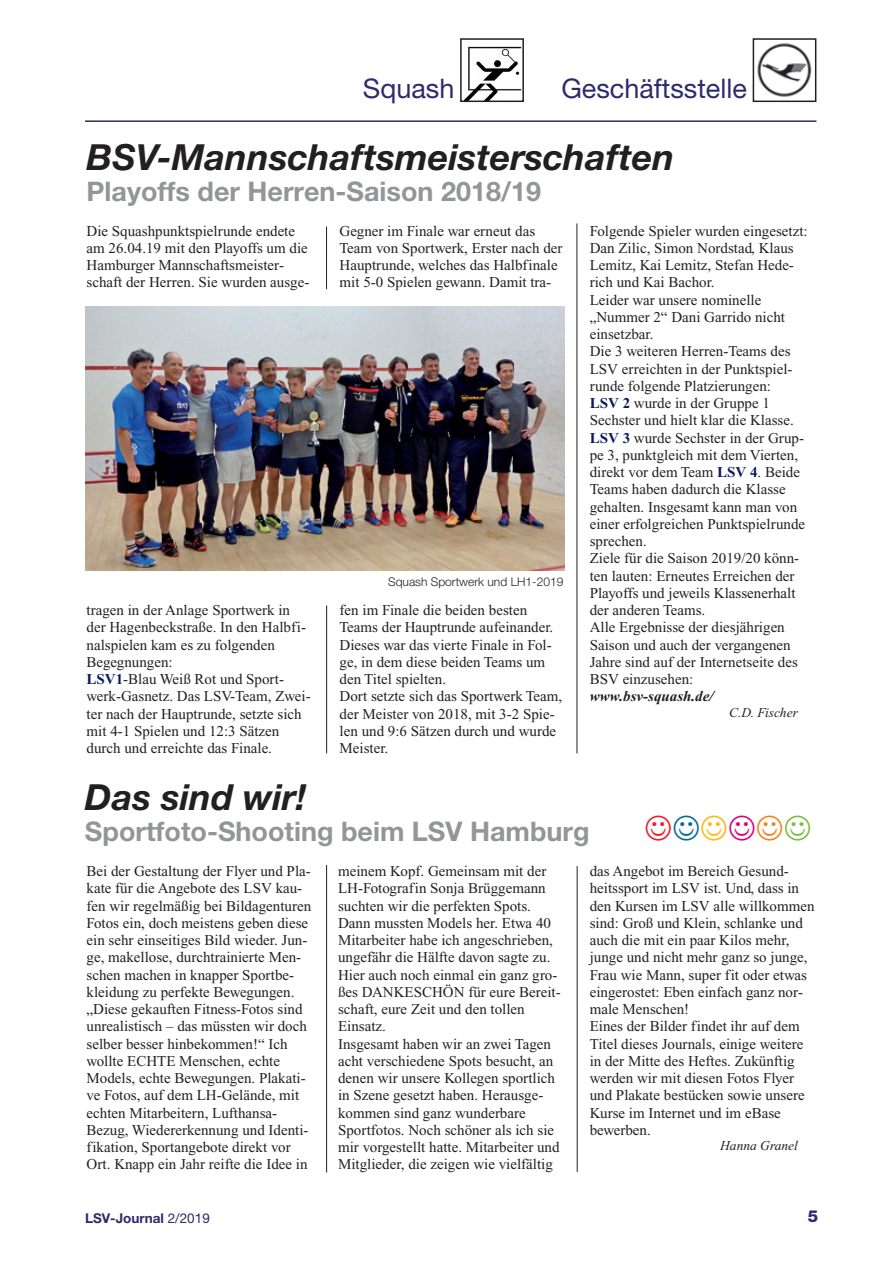
<style>
.page{position:relative;width:893px;height:1263px;background:#fff}
.page>*{position:absolute;margin:0;border:0;box-sizing:border-box;transform-origin:0 0}
.t1{font:italic 700 36px "Helvetica Neue";color:#231f20}
.t2{font:33px "Wingdings";color:#ee1d23}
.t3{font:700 27px "Helvetica Neue";color:#939598}
.t4{font:27px "Helvetica Neue";color:#2d2b6b}
.t5{font:800 16.5px "Helvetica Neue";color:#2d2b6b}
.t6{font:15px/17.2px "Times New Roman";color:#231f20}
.t7{font:italic 700 15px "Times New Roman";color:#231f20}
.t8{font:italic 13.5px "Times New Roman";color:#231f20}
.t9{font:700 13.5px "Helvetica Neue";color:#2d2b6b}
.t10{font:300 12px "Helvetica Neue";color:#231f20}
.s1{font-weight:700;color:#091b63}
.s2{color:#006b95}
.s3{color:#fcb914}
.s4{color:#d7017f}
.s5{color:#f58220}
.s6{color:#7dba42}
.s7{font-weight:400}
</style>
<div class="page">
<hr style="left:85px;top:120px;width:731px;height:2px;background:#2d2b6b">
<img style="left:757px;top:43px;width:55px;height:54px">
<div style="left:753px;top:38px;width:63px;height:64px;border:2px solid #231f20"></div>
<img style="left:465px;top:46px;width:56px;height:53px">
<div style="left:460px;top:38px;width:64px;height:64px;border:2px solid #231f20"></div>
<hr style="left:577px;top:223px;width:1px;height:530px;background:#231f20">
<hr style="left:577px;top:866px;width:1px;height:306px;background:#231f20">
<hr style="left:326px;top:227px;width:1px;height:62px;background:#231f20">
<hr style="left:326px;top:605px;width:1px;height:148px;background:#231f20">
<hr style="left:326px;top:865px;width:1px;height:307px;background:#231f20">
<img style="left:85px;top:307px;width:480px;height:263px">
<h3 class="t4" style="left:363px;top:73px;width:93px">Squash</h3>
<h3 class="t4" style="left:561px;top:73px;width:187px">Geschäftsstelle</h3>
<h1 class="t1" style="left:87px;top:135px;width:589px">BSV-Mannschaftsmeisterschaften</h1>
<h3 class="t3" style="left:87px;top:170px;width:456px">Playoffs der Herren-Saison 2018/19</h3>
<p class="t6" style="left:87px;top:222px;width:224px">Die Squashpunktspielrunde endete am 26.04.19 mit den Playoffs um die Hamburger Mannschaftsmeister&shy;schaft der Herren. Sie wurden ausge-</p>
<p class="t6" style="left:87px;top:601px;width:226px">tragen in der Anlage Sportwerk in der Hagenbeckstraße. In den Halbfi&shy;nalspielen kam es zu folgenden<br>Begegnungen:<br><span class="s1">LSV1</span>-Blau Weiß Rot und Sport&shy;werk-Gasnetz. Das LSV-Team, Zwei&shy;ter nach der Hauptrunde, setzte sich mit 4-1 Spielen und 12:3 Sätzen durch und erreichte das Finale.</p>
<p class="t6" style="left:340px;top:222px;width:224px">Gegner im Finale war erneut das Team von Sportwerk, Erster nach der Hauptrunde, welches das Halbfinale mit 5-0 Spielen gewann. Damit tra-</p>
<p class="t10" style="left:388px;top:572px;width:177px">Squash Sportwerk und LH1-2019</p>
<p class="t6" style="left:340px;top:601px;width:224px">fen im Finale die beiden besten<br>Teams der Hauptrunde aufeinander.<br>Dieses war das vierte Finale in Fol&shy;ge, in dem diese beiden Teams um den Titel spielten.<br>Dort setzte sich das Sportwerk Team, der Meister von 2018, mit 3-2 Spie&shy;len und 9:6 Sätzen durch und wurde<br>Meister.</p>
<p class="t6" style="left:590px;top:222px;width:219px">Folgende Spieler wurden eingesetzt:<br>Dan Zilic, Simon Nordstad, Klaus<br>Lemitz, Kai Lemitz, Stefan Hede&shy;rich und Kai Bachor.<br>Leider war unsere nominelle „Nummer 2“ Dani Garrido nicht einsetzbar.<br>Die 3 weiteren Herren-Teams des<br>LSV erreichten in der Punktspiel&shy;runde folgende Platzierungen:<br><span class="s1">LSV 2</span> wurde in der Gruppe 1<br>Sechster und hielt klar die Klasse.<br><span class="s1">LSV 3</span> wurde Sechster in der Grup&shy;pe 3, punktgleich mit dem Vierten, direkt vor dem Team <span class="s1">LSV 4</span>. Beide<br>Teams haben dadurch die Klasse gehalten. Insgesamt kann man von einer erfolgreichen Punktspielrunde sprechen.<br>Ziele für die Saison 2019/20 könn&shy;ten lauten: Erneutes Erreichen der<br>Playoffs und jeweils Klassenerhalt der anderen Teams.<br>Alle Ergebnisse der diesjährigen<br>Saison und auch der vergangenen<br>Jahre sind auf der Internetseite des<br>BSV einzusehen:</p>
<p class="t7" style="left:590px;top:688px;width:125px">www.bsv-squash.de/</p>
<p class="t8" style="left:729px;top:705px;width:70px">C.D. Fischer</p>
<h1 class="t1" style="left:85px;top:775px;width:223px">Das sind wir!</h1>
<h3 class="t3" style="left:85px;top:810px;width:506px">Sportfoto-Shooting beim LSV Hamburg</h3>
<h2 class="t2" style="left:645px;top:811px;width:168px">☺<span class="s2">☺</span><span class="s3">☺</span><span class="s4">☺</span><span class="s5">☺</span><span class="s6">☺</span></h2>
<p class="t6" style="left:87px;top:862px;width:226px">Bei der Gestaltung der Flyer und Pla&shy;kate für die Angebote des LSV kau&shy;fen wir regelmäßig bei Bildagenturen Fotos ein, doch meistens geben diese ein sehr einseitiges Bild wieder. Jun&shy;ge, makellose, durchtrainierte Men&shy;schen machen in knapper Sportbe&shy;kleidung zu perfekte Bewegungen. „Diese gekauften Fitness-Fotos sind unrealistisch – das müssten wir doch selber besser hinbekommen!“ Ich wollte ECHTE Menschen, echte Models, echte Bewegungen. Plakati&shy;ve Fotos, auf dem LH-Gelände, mit echten Mitarbeitern, Lufthansa-Bezug, Wiedererkennung und Identi&shy;fikation, Sportangebote direkt vor Ort. Knapp ein Jahr reifte die Idee in</p>
<p class="t6" style="left:338px;top:862px;width:224px">meinem Kopf. Gemeinsam mit der<br>LH-Fotografin Sonja Brüggemann suchten wir die perfekten Spots.<br>Dann mussten Models her. Etwa 40<br>Mitarbeiter habe ich angeschrieben, ungefähr die Hälfte davon sagte zu.<br>Hier auch noch einmal ein ganz gro&shy;ßes DANKESCHÖN für eure Bereit&shy;schaft, eure Zeit und den tollen<br>Einsatz.<br>Insgesamt haben wir an zwei Tagen acht verschiedene Spots besucht, an denen wir unsere Kollegen sportlich in Szene gesetzt haben. Herausge&shy;kommen sind ganz wunderbare<br>Sportfotos. Noch schöner als ich sie mir vorgestellt hatte. Mitarbeiter und<br>Mitglieder, die zeigen wie vielfältig</p>
<p class="t6" style="left:590px;top:862px;width:226px">das Angebot im Bereich Gesund&shy;heitssport im LSV ist. Und, dass in den Kursen im LSV alle willkommen sind: Groß und Klein, schlanke und auch die mit ein paar Kilos mehr, junge und nicht mehr ganz so junge,<br>Frau wie Mann, super fit oder etwas eingerostet: Eben einfach ganz nor&shy;male Menschen!<br>Eines der Bilder findet ihr auf dem<br>Titel dieses Journals, einige weitere in der Mitte des Heftes. Zukünftig werden wir mit diesen Fotos Flyer und Plakate bestücken sowie unsere<br>Kurse im Internet und im eBase bewerben.</p>
<p class="t8" style="left:720px;top:1138px;width:79px">Hanna Granel</p>
<p class="t9" style="left:85px;top:1207px;width:126px">LSV-Journal <span class="s7">2/2019</span></p>
<p class="t5" style="left:808px;top:1206px;width:12px">5</p>
</div>
